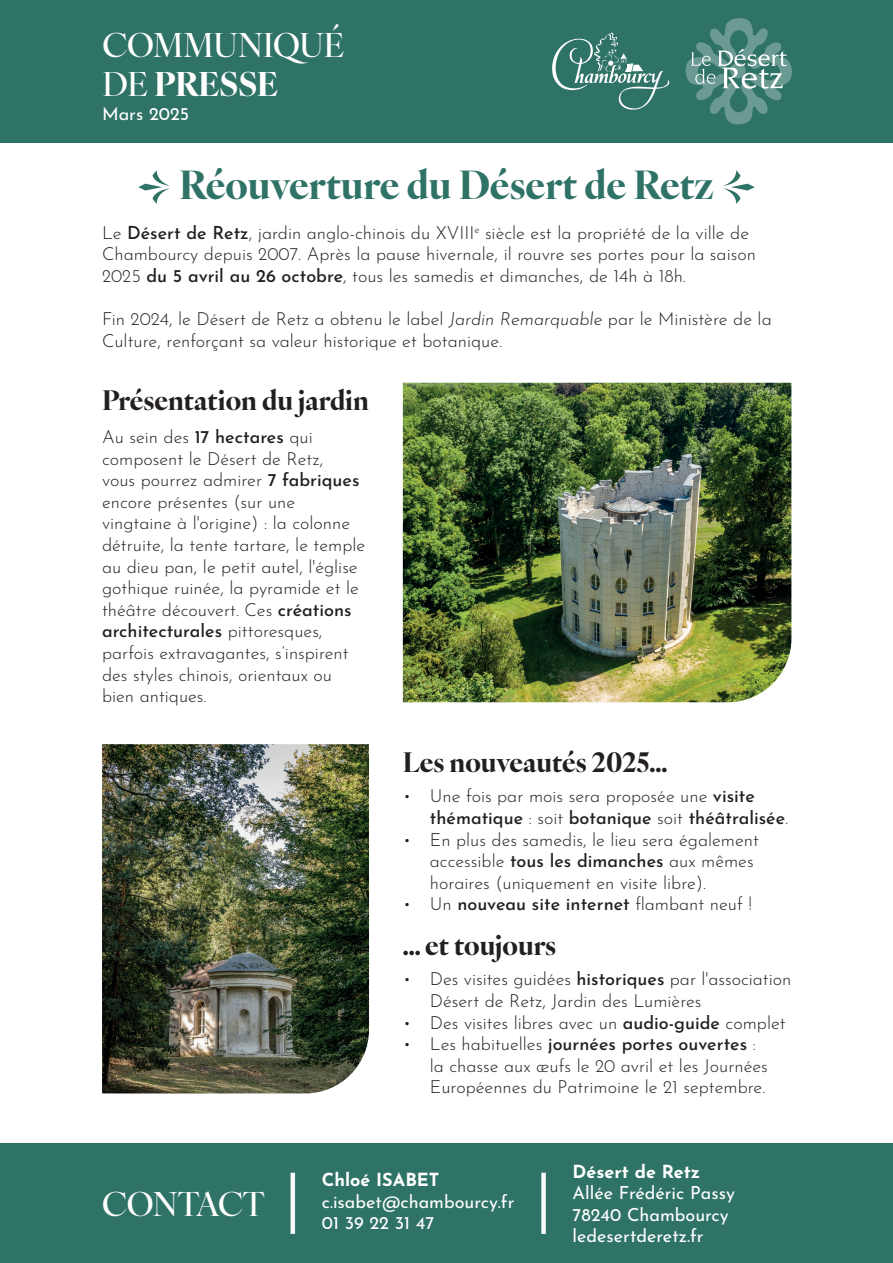
<style>
.page{position:relative;width:893px;height:1263px;background:#fff}
.page>*{position:absolute;margin:0;border:0;box-sizing:border-box;transform-origin:0 0}
.t1{font:700 39px "Ivy Ora Display";color:#2f7266}
.t2{font:500 33px/39.6px "Ivy Ora Display";letter-spacing:-.005em;color:#fff}
.t3{font:700 27px "Ivy Ora Display";color:#231f20}
.t4{font:300 18px/21.6px "Josefin Sans";color:#231f20}
.t5{font:18px/21.6px "Josefin Sans";color:#fff}
.t6{font:500 18px "Josefin Sans";color:#231f20}
.t7{font:700 18px "Josefin Sans";color:#fff}
.s1{font-weight:700}
.s2{font-weight:500}
.s3{font-style:italic}
.s4{font-weight:300}
</style>
<div class="page">
<div style="left:0;top:0;width:893px;height:142px;background:#2f7266"></div>
<div style="left:0;top:1143px;width:893px;height:120px;background:#2f7266"></div>
<svg style="left:552px;top:32px;width:118px;height:78px"></svg>
<svg style="left:685px;top:18px;width:107px;height:106px"></svg>
<img style="left:403px;top:383px;width:388px;height:319px">
<img style="left:102px;top:744px;width:267px;height:349px">
<hr style="left:291px;top:1173px;width:4px;height:61px;background:#fafafa">
<div style="left:541px;top:1173px;width:5px;height:61px;background:#fafafa"></div>
<svg style="left:723px;top:170px;width:32px;height:34px"></svg>
<svg style="left:138px;top:170px;width:32px;height:34px"></svg>
<h2 class="t2" style="left:103px;top:23px;width:243px">COMMUNIQUÉ<br>DE <span class="s1">PRESSE</span></h2>
<p class="t5" style="left:102px;top:101px;width:89px">Mars 2025</p>
<h1 class="t1" style="left:179px;top:153px;width:536px">Réouverture du Désert de Retz</h1>
<p class="t4" style="left:102px;top:220px;width:655px">Le <span class="s2">Désert de Retz</span>, jardin anglo-chinois du XVIII<sup>e</sup> siècle est la propriété de la ville de<br>Chambourcy depuis 2007. Après la pause hivernale, il rouvre ses portes pour la saison<br>2025 <span class="s2">du 5 avril au 26 octobre</span>, tous les samedis et dimanches, de 14h à 18h.</p>
<p class="t4" style="left:102px;top:307px;width:671px">Fin 2024, le Désert de Retz a obtenu le label <span class="s3">Jardin Remarquable</span> par le Ministère de la<br>Culture, renforçant sa valeur historique et botanique.</p>
<h3 class="t3" style="left:102px;top:379px;width:268px">Présentation du jardin</h3>
<p class="t4" style="left:102px;top:424px;width:265px">Au sein des <span class="s2">17 hectares</span> qui composent le Désert de Retz,<br>vous pourrez admirer <span class="s2">7 fabriques </span>encore présentes (sur une vingtaine à l'origine) : la colonne détruite, la tente tartare, le temple au dieu pan, le petit autel, l'église gothique ruinée, la pyramide et le théâtre découvert. Ces <span class="s2">créations architecturales</span> pittoresques, parfois extravagantes, s’inspirent des styles chinois, orientaux ou bien antiques.</p>
<h3 class="t3" style="left:403px;top:741px;width:266px">Les nouveautés 2025...</h3>
<p class="t4" style="left:430px;top:784px;width:360px;text-indent:-27px">• Une fois par mois sera proposée une <span class="s2">visite thématique</span> : soit <span class="s2">botanique</span> soit <span class="s2">théâtralisée</span>.</p>
<p class="t4" style="left:430px;top:827px;width:331px;text-indent:-27px">• En plus des samedis, le lieu sera également accessible <span class="s2">tous les dimanches</span> aux mêmes horaires (uniquement en visite libre).</p>
<p class="t6" style="left:403px;top:891px;width:351px"><span class="s4">• Un</span> nouveau site internet <span class="s4">flambant neuf !</span></p>
<h3 class="t3" style="left:403px;top:924px;width:155px">... et toujours</h3>
<p class="t4" style="left:430px;top:967px;width:363px;text-indent:-27px">• Des visites guidées <span class="s2">historiques</span> par l'association<br>Désert de Retz, Jardin des Lumières</p>
<p class="t4" style="left:403px;top:1010px;width:384px">• Des visites libres avec un <span class="s2">audio-guide</span> complet</p>
<p class="t4" style="left:430px;top:1032px;width:340px;text-indent:-27px">• Les habituelles <span class="s2">journées portes ouvertes</span> : la chasse aux œufs le 20 avril et les Journées<br>Européennes du Patrimoine le 21 septembre.</p>
<h2 class="t2" style="left:102px;top:1182px;width:164px">CONTACT</h2>
<p class="t7" style="left:322px;top:1166px;width:119px">Chloé ISABET</p>
<p class="t5" style="left:322px;top:1189px;width:194px">c.isabet@chambourcy.fr<br>01 39 22 31 47</p>
<p class="t7" style="left:573px;top:1158px;width:129px">Désert de Retz</p>
<p class="t5" style="left:573px;top:1181px;width:164px">Allée Frédéric Passy<br>78240 Chambourcy ledesertderetz.fr</p>
</div>
